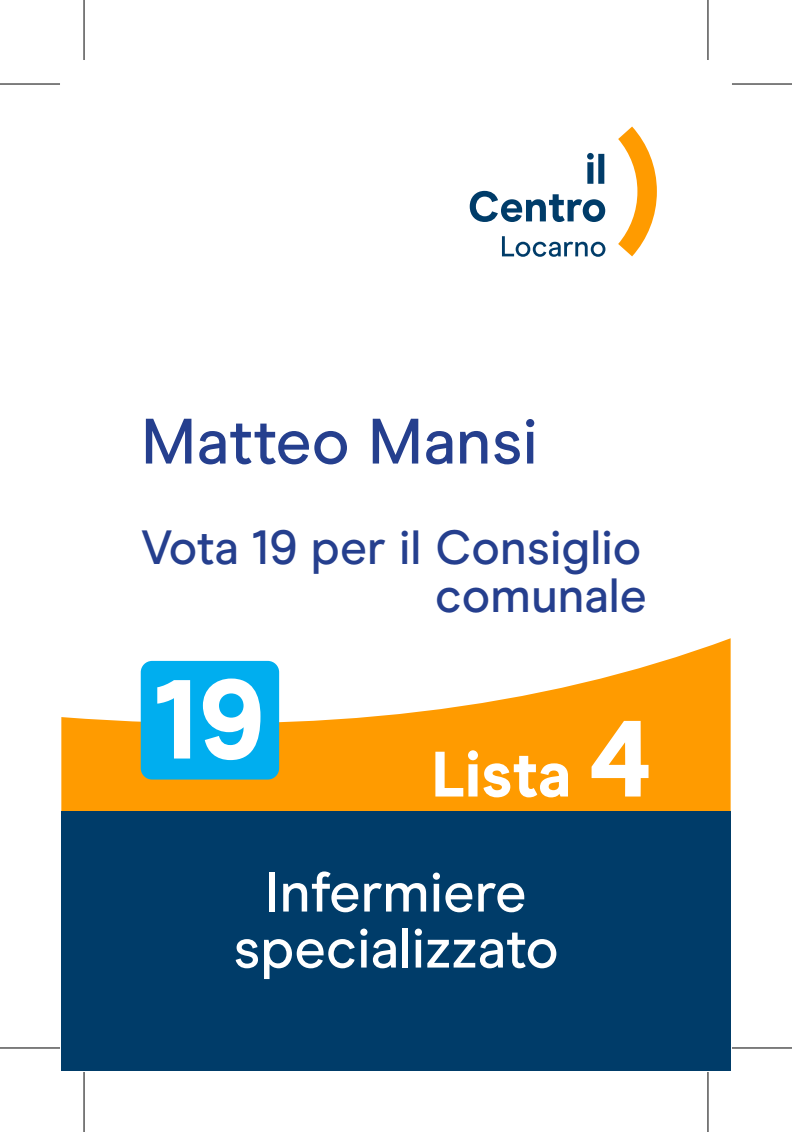
<style>
.page{position:relative;width:792px;height:1132px;background:#fff}
.page>*{position:absolute;margin:0;border:0;box-sizing:border-box;transform-origin:0 0}
.t1{font:800 112px "Modern Era";color:#fff}
.t2{font:500 64px "Modern Era";color:#253f8e}
.t3{font:800 64px "Modern Era";color:#fff}
.t4{font:500 56px/56px "Modern Era";color:#fff;text-align:center}
.t5{font:500 48px/48px "Modern Era";color:#253f8e;text-align:right}
.s1{font-size:108px}
</style>
<div class="page">
<svg style="left:61px;top:638px;width:669px;height:173px;fill:#ff9b00"></svg>
<div style="left:61px;top:811px;width:669px;height:259px;background:#003c69"></div>
<svg style="left:618px;top:127px;width:39px;height:129px"></svg>
<svg style="left:470px;top:153px;width:135px;height:69px"></svg>
<svg style="left:502px;top:236px;width:103px;height:21px"></svg>
<div style="left:141px;top:661px;width:138px;height:118px;background:#00aeef;border-radius:11px"></div>
<svg style="left:0;top:1048px;width:60px;height:1px"></svg>
<svg style="left:732px;top:1048px;width:60px;height:1px"></svg>
<svg style="left:708px;top:0;width:1px;height:60px"></svg>
<svg style="left:708px;top:1072px;width:1px;height:60px"></svg>
<hr style="left:0;top:83px;width:60px;height:2px;background:#000">
<hr style="left:732px;top:83px;width:60px;height:2px;background:#000">
<hr style="left:0;top:1047px;width:60px;height:1px;background:#000">
<hr style="left:732px;top:1047px;width:60px;height:1px;background:#000">
<hr style="left:83px;top:0;width:2px;height:60px;background:#000">
<hr style="left:83px;top:1072px;width:2px;height:60px;background:#000">
<hr style="left:707px;top:0;width:1px;height:60px;background:#000">
<hr style="left:707px;top:1072px;width:1px;height:60px;background:#000">
<h2 class="t2" style="left:141px;top:404px;width:398px">Matteo Mansi</h2>
<p class="t5" style="left:141px;top:523px;width:507px">Vota 19 per il Consiglio comunale</p>
<h1 class="t1" style="left:155px;top:652px;width:111px">19</h1>
<h2 class="t3" style="left:431px;top:736px;width:222px">Lista <span class="s1">4</span></h2>
<p class="t4" style="left:233px;top:864px;width:327px">Infermiere specializzato</p>
</div>
